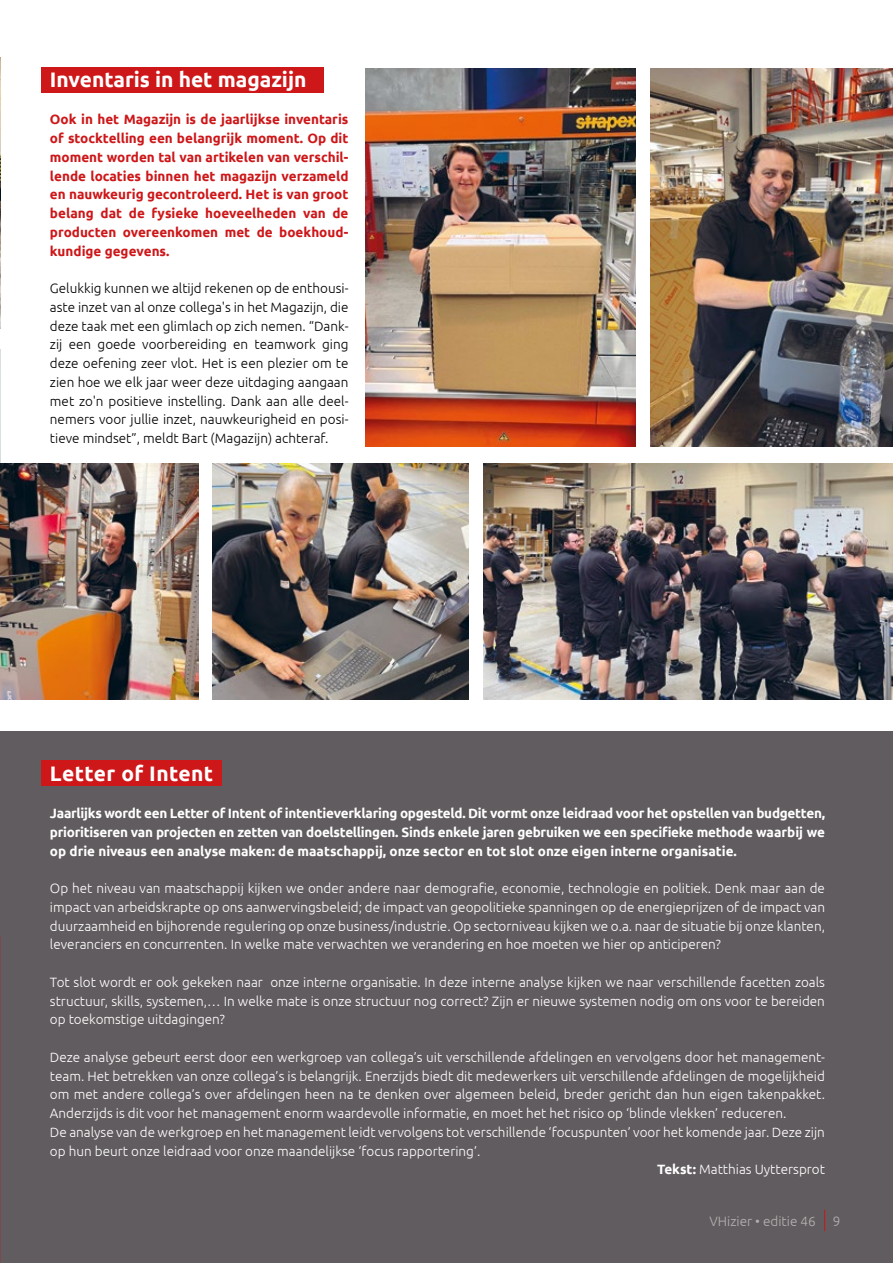
<style>
.page{position:relative;width:893px;height:1263px;background:#fff}
.page>*{position:absolute;margin:0;border:0;box-sizing:border-box;transform-origin:0 0}
.t1{font:700 21px "Ubuntu";color:#fff}
.t2{font:700 21px "Ubuntu";letter-spacing:.02em;color:#fff}
.t3{font:300 13.5px/18.8px "Ubuntu";color:#fff;text-align:justify}
.t4{font:300 13.5px/18.8px "Ubuntu";color:#000;text-align:justify}
.t5{font:700 13.5px/18.8px "Ubuntu";color:#fff;text-align:justify}
.t6{font:700 13.5px/18.8px "Ubuntu";color:#cd1719;text-align:justify}
.t7{font:300 13.5px "Ubuntu";color:#b3b2b2}
.s1{font-weight:700}
</style>
<div class="page">
<div style="left:0;top:731px;width:893px;height:532px;background:#615c5f"></div>
<img style="left:651px;top:68px;width:242px;height:379px">
<img style="left:0;top:350px;width:1px;height:114px">
<div style="left:41px;top:67px;width:283px;height:25px;background:#cd1719"></div>
<div style="left:41px;top:761px;width:181px;height:25px;background:#cd1719"></div>
<img style="left:213px;top:464px;width:256px;height:235px">
<img style="left:366px;top:68px;width:270px;height:378px">
<img style="left:484px;top:464px;width:409px;height:235px">
<img style="left:0;top:57px;width:1px;height:271px">
<img style="left:0;top:464px;width:198px;height:235px">
<svg style="left:824px;top:1210px;width:1px;height:21px"></svg>
<h1 class="t1" style="left:50px;top:67px;width:258px">Inventaris in het magazijn</h1>
<p class="t6" style="left:50px;top:110px;width:300px">Ook in het Magazijn is de jaarlijkse inventaris of stocktelling een belangrijk moment. Op dit moment worden tal van artikelen van verschil&shy;lende locaties binnen het magazijn verzameld en nauwkeurig gecontroleerd. Het is van groot belang dat de fysieke hoeveelheden van de producten overeenkomen met de boekhoud&shy;kundige gegevens.</p>
<p class="t4" style="left:50px;top:279px;width:300px">Gelukkig kunnen we altijd rekenen op de enthousi&shy;aste inzet van al onze collega's in het Magazijn, die deze taak met een glimlach op zich nemen. “Dank&shy;zij een goede voorbereiding en teamwork ging deze oefening zeer vlot. Het is een plezier om te zien hoe we elk jaar weer deze uitdaging aangaan met zo'n positieve instelling. Dank aan alle deel&shy;nemers voor jullie inzet, nauwkeurigheid en posi&shy;tieve mindset”, meldt Bart (Magazijn) achteraf.</p>
<h1 class="t2" style="left:50px;top:760px;width:165px">Letter of Intent</h1>
<p class="t5" style="left:50px;top:804px;width:777px">Jaarlijks wordt een Letter of Intent of intentieverklaring opgesteld. Dit vormt onze leidraad voor het opstellen van budgetten, prioritiseren van projecten en zetten van doelstellingen. Sinds enkele jaren gebruiken we een specifieke methode waarbij we op drie niveaus een analyse maken: de maatschappij, onze sector en tot slot onze eigen interne organisatie.</p>
<p class="t3" style="left:50px;top:879px;width:777px">Op het niveau van maatschappij kijken we onder andere naar demografie, economie, technologie en politiek. Denk maar aan de impact van arbeidskrapte op ons aanwervingsbeleid; de impact van geopolitieke spanningen op de energieprijzen of de impact van duurzaamheid en bijhorende regulering op onze business/industrie. Op sectorniveau kijken we o.a. naar de situatie bij onze klanten, leveranciers en concurrenten. In welke mate verwachten we verandering en hoe moeten we hier op anticiperen?</p>
<p class="t3" style="left:50px;top:972px;width:776px">Tot slot wordt er ook gekeken naar onze interne organisatie. In deze interne analyse kijken we naar verschillende facetten zoals structuur, skills, systemen,… In welke mate is onze structuur nog correct? Zijn er nieuwe systemen nodig om ons voor te bereiden op toekomstige uitdagingen?</p>
<p class="t3" style="left:50px;top:1047px;width:776px">Deze analyse gebeurt eerst door een werkgroep van collega’s uit verschillende afdelingen en vervolgens door het management-</p>
<p class="t3" style="left:50px;top:1066px;width:776px">team. Het betrekken van onze collega’s is belangrijk. Enerzijds biedt dit medewerkers uit verschillende afdelingen de mogelijkheid</p>
<p class="t3" style="left:50px;top:1085px;width:776px">om met andere collega’s over afdelingen heen na te denken over algemeen beleid, breder gericht dan hun eigen takenpakket.</p>
<p class="t3" style="left:50px;top:1104px;width:738px">Anderzijds is dit voor het management enorm waardevolle informatie, en moet het het risico op ‘blinde vlekken’ reduceren.</p>
<p class="t3" style="left:50px;top:1122px;width:776px">De analyse van de werkgroep en het management leidt vervolgens tot verschillende ‘focuspunten’ voor het komende jaar. Deze zijn</p>
<p class="t3" style="left:50px;top:1141px;width:432px">op hun beurt onze leidraad voor onze maandelijkse ‘focus rapportering’.</p>
<p class="t3" style="left:657px;top:1160px;width:169px"><span class="s1">Tekst:</span> Matthias Uyttersprot</p>
<p class="t7" style="left:709px;top:1213px;width:108px">VHizier • editie 46</p>
<p class="t7" style="left:833px;top:1213px;width:9px">9</p>
</div>
